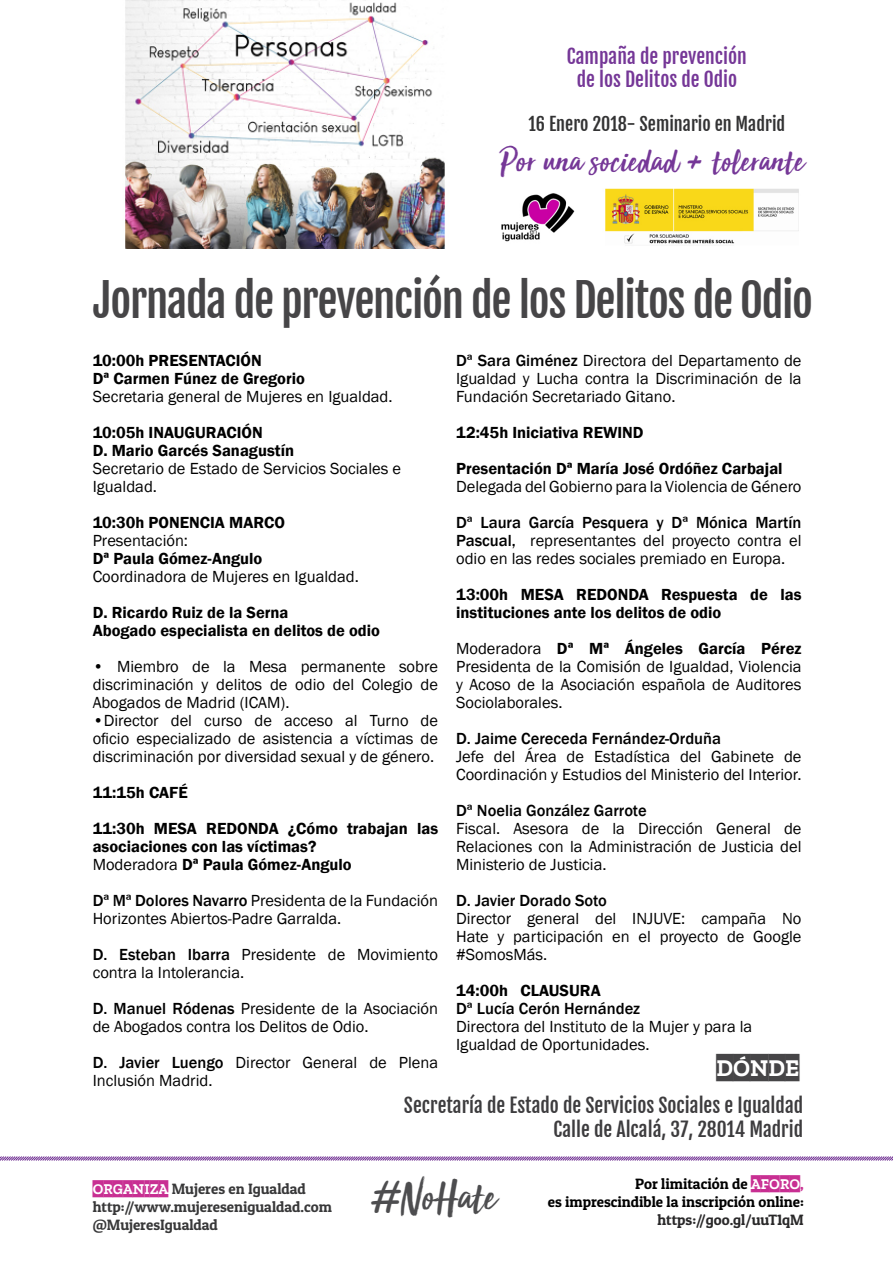
<style>
.page{position:relative;width:893px;height:1263px;background:#fff}
.page>*{position:absolute;margin:0;border:0;box-sizing:border-box;transform-origin:0 0}
.t1{font:45px "Fjalla One";letter-spacing:-.03em;color:#464547}
.t2{font:45px "Sun Valley";color:#4d4d4f}
.t3{font:36px "Sun Valley";color:#753797}
.t4{font:700 24px "Zilla Slab Highlight";color:#464547}
.t5{font:19.5px/23.4px "Fjalla One";color:#3d3c3e;text-align:right}
.t6{font:19.5px/23.4px "Fjalla One";color:#753797;text-align:center}
.t7{font:18px "Fjalla One";color:#333334}
.t8{font:16.5px/18px "Franklin Gothic";color:#000}
.t9{font:600 16.5px/18px "Franklin Gothic";color:#000}
.t10{font:500 16.5px "Franklin Gothic";color:#000}
.t11{font:15px/18px "Patua One";color:#383839}
.t12{font:15px/18px "Patua One";color:#000;text-align:right}
.t13{font:15px "Patua One";color:#292829}
.s1{font-family:"Bernadette"}
.s2{font-weight:400}
.s3{font-weight:500}
.s4{font-weight:600}
.s5{font-family:"Zilla Slab Highlight";font-weight:700;color:#c82f92}
.s6{font-family:"MV Boli"}
.s7{color:#c82f92}
</style>
<div class="page">
<img style="left:125px;top:0;width:320px;height:249px">
<img style="left:501px;top:188px;width:298px;height:56px">
<svg style="left:0;top:1156px;width:893px;height:5px"></svg>
<p class="t6" style="left:567px;top:45px;width:182px">Campaña de prevención de los Delitos de Odio</p>
<p class="t7" style="left:529px;top:112px;width:258px">16 Enero 2018- Seminario en Madrid</p>
<h2 class="t3" style="left:500px;top:130px;width:306px">Por una sociedad <span class="s1">+</span> tolerante</h2>
<h1 class="t1" style="left:93px;top:273px;width:721px">Jornada de prevención de los Delitos de Odio</h1>
<p class="t9" style="left:93px;top:351px;width:214px">10:00h PRESENTACIÓN<br>Dª Carmen Fúnez de Gregorio</p>
<p class="t8" style="left:93px;top:387px;width:301px">Secretaria general de Mujeres en Igualdad.</p>
<p class="t9" style="left:93px;top:423px;width:203px">10:05h INAUGURACIÓN<br>D. Mario Garcés Sanagustín</p>
<p class="t8" style="left:93px;top:459px;width:310px">Secretario de Estado de Servicios Sociales e<br>Igualdad.</p>
<p class="t9" style="left:93px;top:513px;width:194px">10:30h PONENCIA MARCO</p>
<p class="t8" style="left:93px;top:531px;width:97px">Presentación:</p>
<p class="t9" style="left:93px;top:549px;width:171px">Dª Paula Gómez-Angulo</p>
<p class="t8" style="left:93px;top:567px;width:268px">Coordinadora de Mujeres en Igualdad.</p>
<p class="t9" style="left:93px;top:603px;width:289px">D. Ricardo Ruiz de la Serna<br>Abogado especialista en delitos de odio</p>
<p class="t8" style="left:93px;top:657px;width:347px;text-align:justify">• Miembro de la Mesa permanente sobre discriminación y delitos de odio del Colegio de Abogados de Madrid (ICAM).</p>
<p class="t8" style="left:93px;top:711px;width:347px;text-align:justify">•Director del curso de acceso al Turno de oficio especializado de asistencia a víctimas de discriminación por diversidad sexual y de género.</p>
<p class="t9" style="left:93px;top:774px;width:347px;line-height:36px">11:15h CAFÉ<br>11:30h MESA REDONDA ¿Cómo trabajan las</p>
<p class="t9" style="left:93px;top:837px;width:261px">asociaciones con las víctimas?<br><span class="s2">Moderadora</span> Dª Paula Gómez-Angulo</p>
<p class="t8" style="left:93px;top:891px;width:347px"><span class="s3">Dª Mª Dolores Navarro</span> Presidenta de la Fundación<br>Horizontes Abiertos-Padre Garralda.</p>
<p class="t8" style="left:93px;top:945px;width:347px"><span class="s3">D. Esteban Ibarra</span> Presidente de Movimiento contra la Intolerancia.</p>
<p class="t8" style="left:93px;top:999px;width:347px"><span class="s3">D. Manuel Ródenas</span> Presidente de la Asociación de Abogados contra los Delitos de Odio.</p>
<p class="t8" style="left:93px;top:1053px;width:347px"><span class="s3">D. Javier Luengo</span> Director General de Plena<br>Inclusión Madrid.</p>
<p class="t8" style="left:456px;top:351px;width:347px;text-align:justify"><span class="s3">Dª Sara Giménez</span> Directora del Departamento de Igualdad y Lucha contra la Discriminación de la Fundación Secretariado Gitano.</p>
<p class="t9" style="left:456px;top:414px;width:328px;line-height:36px">12:45h Iniciativa REWIND<br>Presentación Dª María José Ordóñez Carbajal</p>
<p class="t8" style="left:456px;top:477px;width:347px">Delegada del Gobierno para la Violencia de Género</p>
<p class="t8" style="left:456px;top:513px;width:347px;text-align:justify"><span class="s3">Dª Laura García Pesquera y Dª Mónica Martín Pascual,</span> representantes del proyecto contra el odio en las redes sociales premiado en Europa.</p>
<p class="t9" style="left:456px;top:585px;width:347px">13:00h MESA REDONDA Respuesta de las instituciones ante los delitos de odio</p>
<p class="t8" style="left:456px;top:639px;width:347px;text-align:justify">Moderadora <span class="s4">Dª Mª Ángeles García Pérez </span>Presidenta de la Comisión de Igualdad, Violencia y Acoso de la Asociación española de Auditores Sociolaborales.</p>
<p class="t10" style="left:456px;top:728px;width:266px">D. Jaime Cereceda Fernández-Orduña</p>
<p class="t8" style="left:456px;top:747px;width:347px">Jefe del Área de Estadística del Gabinete de<br>Coordinación y Estudios del Ministerio del Interior.</p>
<p class="t10" style="left:456px;top:800px;width:192px">Dª Noelia González Garrote</p>
<p class="t8" style="left:456px;top:819px;width:347px;text-align:justify">Fiscal. Asesora de la Dirección General de Relaciones con la Administración de Justicia del Ministerio de Justicia.</p>
<p class="t10" style="left:456px;top:890px;width:152px">D. Javier Dorado Soto</p>
<p class="t8" style="left:456px;top:910px;width:347px;text-align:justify">Director general del INJUVE: campaña No Hate y participación en el proyecto de Google #SomosMás.</p>
<p class="t9" style="left:456px;top:981px;width:146px">14:00h CLAUSURA</p>
<p class="t10" style="left:456px;top:998px;width:186px">Dª Lucía Cerón Hernández</p>
<p class="t8" style="left:456px;top:1018px;width:298px">Directora del Instituto de la Mujer y para la<br>Igualdad de Oportunidades.</p>
<h3 class="t4" style="left:716px;top:1054px;width:85px">DÓNDE</h3>
<p class="t5" style="left:404px;top:1094px;width:401px">Secretaría de Estado de Servicios Sociales e Igualdad<br>Calle de Alcalá, 37, 28014 Madrid</p>
<p class="t11" style="left:93px;top:1179px;width:241px"><span class="s5">ORGANIZA</span> Mujeres en Igualdad http://www.mujeresenigualdad.com @MujeresIgualdad</p>
<h1 class="t2" style="left:369px;top:1158px;width:128px"><span class="s6">#</span>NoHate</h1>
<p class="t12" style="left:548px;top:1174px;width:258px">Por limitación de <span class="s5">AFORO</span><span class="s7">,<br></span>es imprescindible la inscripción online:</p>
<p class="t13" style="left:657px;top:1210px;width:148px">https://goo.gl/uuT1qM</p>
</div>
